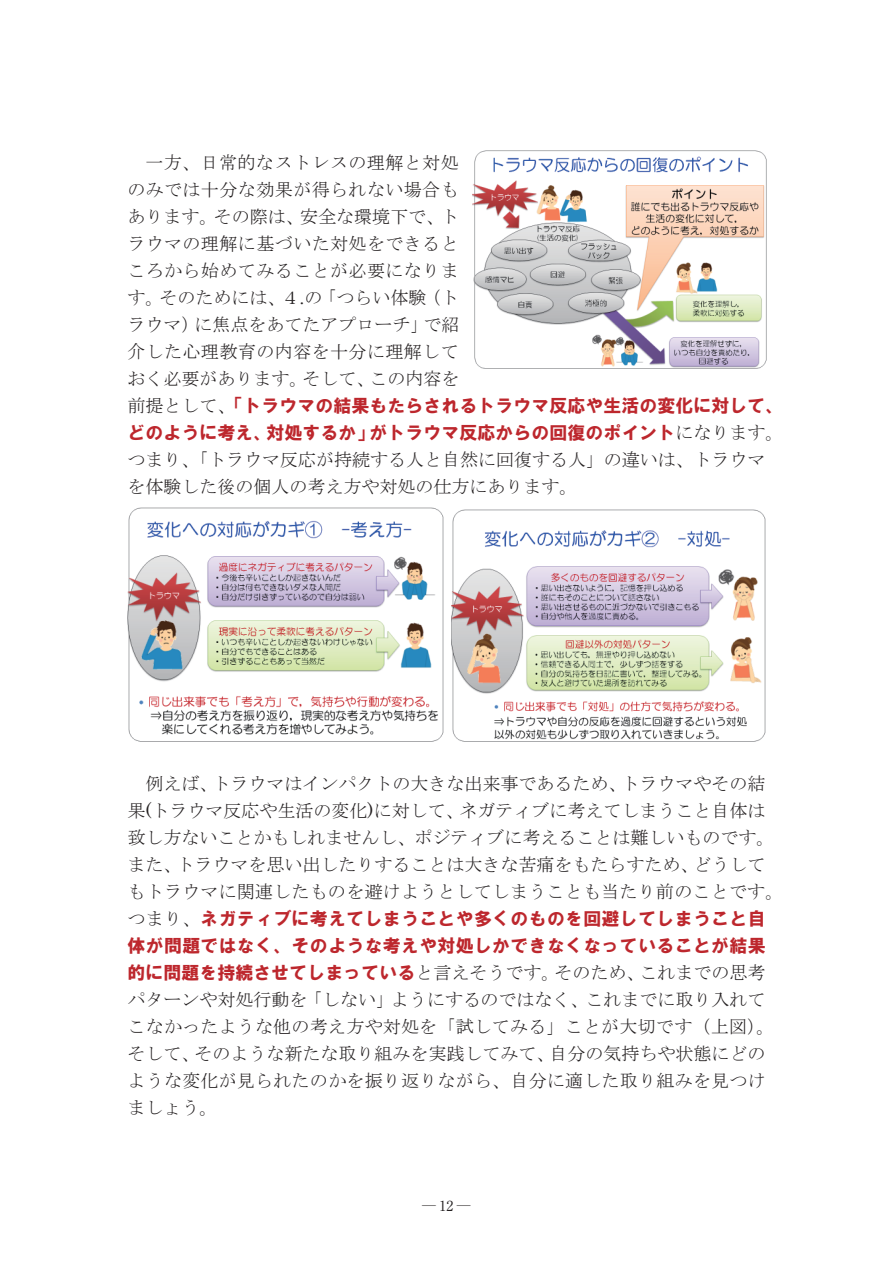
<style>
.page{position:relative;width:893px;height:1263px;background:#fff}
.page>*{position:absolute;margin:0;border:0;box-sizing:border-box;transform-origin:0 0}
.t1{font:18px/27px "MS Mincho";color:#231f20}
.t2{font:18px/27px "HG Soei Kakugothic UB";color:#bd272d}
.t3{font:18px/27px "HG Soei Kakugothic UB";letter-spacing:.02em;color:#bd272d}
.t4{font:13.8px "Ryumin Pr 6 N";color:#231f20}
.s1{font-family:"Century"}
.s2{font-family:"MS Mincho";color:#231f20}
.s3{font-family:"HG Soei Kakugothic UB";color:#bd272d}
</style>
<div class="page">
<img style="left:128px;top:507px;width:316px;height:235px">
<img style="left:473px;top:150px;width:294px;height:219px">
<img style="left:452px;top:509px;width:314px;height:233px">
<p class="t1" style="left:127px;top:149px;width:333px;text-align:justify;text-indent:18px">一方、日常的なストレスの理解と対処のみでは十分な効果が得られない場合もあります。その際は、安全な環境下で、トラウマの理解に基づいた対処をできるところから始めてみることが必要になります。そのためには、４<span class="s1">.</span>の「つらい体験（トラウマ）に焦点をあてたアプローチ」で紹介した心理教育の内容を十分に理解しておく必要があります。そして、この内容を</p>
<p class="t2" style="left:127px;top:392px;width:657px"><span class="s2">前提として、</span>「トラウマの結果もたらされるトラウマ反応や生活の変化に対して、どのように考え、対処するか」がトラウマ反応からの回復のポイント<span class="s2">になります。</span></p>
<p class="t1" style="left:127px;top:446px;width:639px">つまり、「トラウマ反応が持続する人と自然に回復する人」の違いは、トラウマを体験した後の個人の考え方や対処の仕方にあります。</p>
<p class="t1" style="left:127px;top:770px;width:657px;text-indent:18px">例えば、トラウマはインパクトの大きな出来事であるため、トラウマやその結果<span class="s1">(</span>トラウマ反応や生活の変化<span class="s1">)</span>に対して、ネガティブに考えてしまうこと自体は致し方ないことかもしれませんし、ポジティブに考えることは難しいものです。また、トラウマを思い出したりすることは大きな苦痛をもたらすため、どうしてもトラウマに関連したものを避けようとしてしまうことも当たり前のことです。</p>
<p class="t3" style="left:127px;top:905px;width:640px"><span class="s2">つまり、</span>ネガティブに考えてしまうことや多くのものを回避してしまうこと自体が問題ではなく、そのような考えや対処しかできなくなっていることが結果</p>
<p class="t1" style="left:127px;top:959px;width:648px"><span class="s3">的に問題を持続させてしまっている</span>と言えそうです。そのため、これまでの思考パターンや対処行動を「しない」ようにするのではなく、これまでに取り入れてこなかったような他の考え方や対処を「試してみる」ことが大切です（上図）。そして、そのような新たな取り組みを実践してみて、自分の気持ちや状態にどのような変化が見られたのかを振り返りながら、自分に適した取り組みを見つけましょう。</p>
<p class="t4" style="left:422px;top:1195px;width:50px">─12─</p>
</div>
